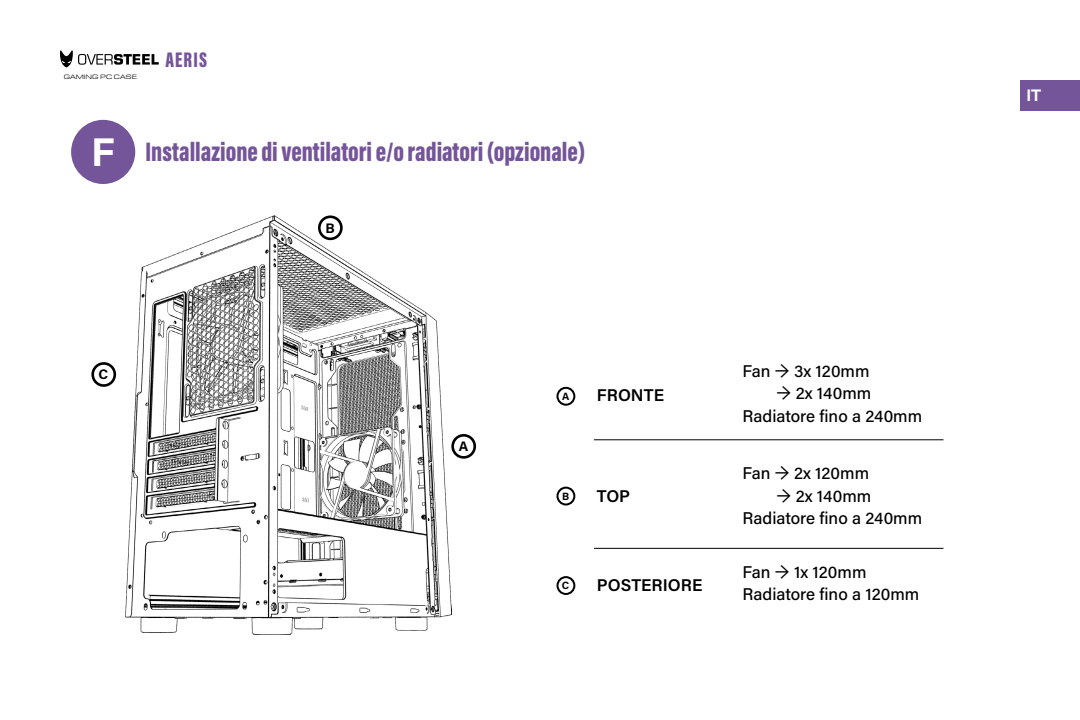
<style>
.page{position:relative;width:1080px;height:720px;background:#fff}
.page>*{position:absolute;margin:0;border:0;box-sizing:border-box;transform-origin:0 0}
.t1{font:900 27.5px "Acumin Pro Extra Cond";color:#75559a}
.t2{font:900 21.7px "Acumin Pro Extra Cond";letter-spacing:.05em;color:#75559a}
.t3{font:500 17px/22.5px "Acumin Pro";color:#000}
.t4{font:600 17px "Acumin Pro";color:#000}
.t5{font:700 16.25px "Quasimoda";color:#fff}
.t6{font:700 13.8px "Acumin Pro";color:#000}
.t7{font:700 10.55px "Acumin Pro";color:#000}
.t8{font:6.5px "Eurostile Ext";color:#000}
.s1{font-family:"Acumin Pro";font-weight:700;font-size:40.1px;color:#fff}
</style>
<div class="page">
<div style="left:1020px;top:80px;width:60px;height:30px;background:#75559a"></div>
<svg style="left:60px;top:50px;width:99px;height:18px"></svg>
<div style="left:451px;top:434px;width:25px;height:25px;border:3px solid #000;border-radius:50%"></div>
<div style="left:91px;top:362px;width:25px;height:25px;border:3px solid #000;border-radius:50%"></div>
<div style="left:71px;top:120px;width:64px;height:64px;background:#75559a;border-radius:50%"></div>
<div style="left:556px;top:387px;width:19px;height:19px;border:2px solid #000;border-radius:50%"></div>
<svg style="left:557px;top:488px;width:17px;height:17px"></svg>
<div style="left:556px;top:487px;width:19px;height:19px;border:2px solid #000;border-radius:50%"></div>
<div style="left:556px;top:576px;width:19px;height:19px;border:2px solid #000;border-radius:50%"></div>
<hr style="left:594px;top:440px;width:349px;height:1px;background:#000">
<hr style="left:594px;top:548px;width:349px;height:1px;background:#000">
<img style="left:125px;top:215px;width:326px;height:420px">
<p class="t8" style="left:64px;top:73px;width:75px">GAMING PC CASE</p>
<p class="t2" style="left:165px;top:46px;width:43px">AERIS</p>
<h1 class="t1" style="left:91px;top:135px;width:495px"><span class="s1">F</span> Installazione di ventilatori e/o radiatori (opzionale)</h1>
<p class="t6" style="left:325px;top:218px;width:11px">B</p>
<p class="t6" style="left:99px;top:365px;width:11px">C</p>
<p class="t6" style="left:459px;top:437px;width:11px">A</p>
<p class="t7" style="left:562px;top:389px;width:9px">A</p>
<p class="t4" style="left:597px;top:383px;width:69px">FRONTE</p>
<p class="t3" style="left:742px;top:359px;width:129px">Fan → 3x 120mm</p>
<p class="t3" style="left:742px;top:381px;width:181px;text-indent:34px">→ 2x 140mm<br>Radiatore fino a 240mm</p>
<p class="t7" style="left:562px;top:489px;width:9px">B</p>
<p class="t4" style="left:597px;top:484px;width:35px">TOP</p>
<p class="t3" style="left:742px;top:462px;width:128px">Fan → 2x 120mm</p>
<p class="t3" style="left:742px;top:484px;width:181px;text-indent:34px">→ 2x 140mm<br>Radiatore fino a 240mm</p>
<p class="t7" style="left:562px;top:578px;width:9px">C</p>
<p class="t4" style="left:597px;top:574px;width:107px">POSTERIORE</p>
<p class="t3" style="left:742px;top:560px;width:178px">Fan → 1x 120mm<br>Radiatore fino a 120mm</p>
<p class="t5" style="left:1027px;top:83px;width:16px">IT</p>
</div>
